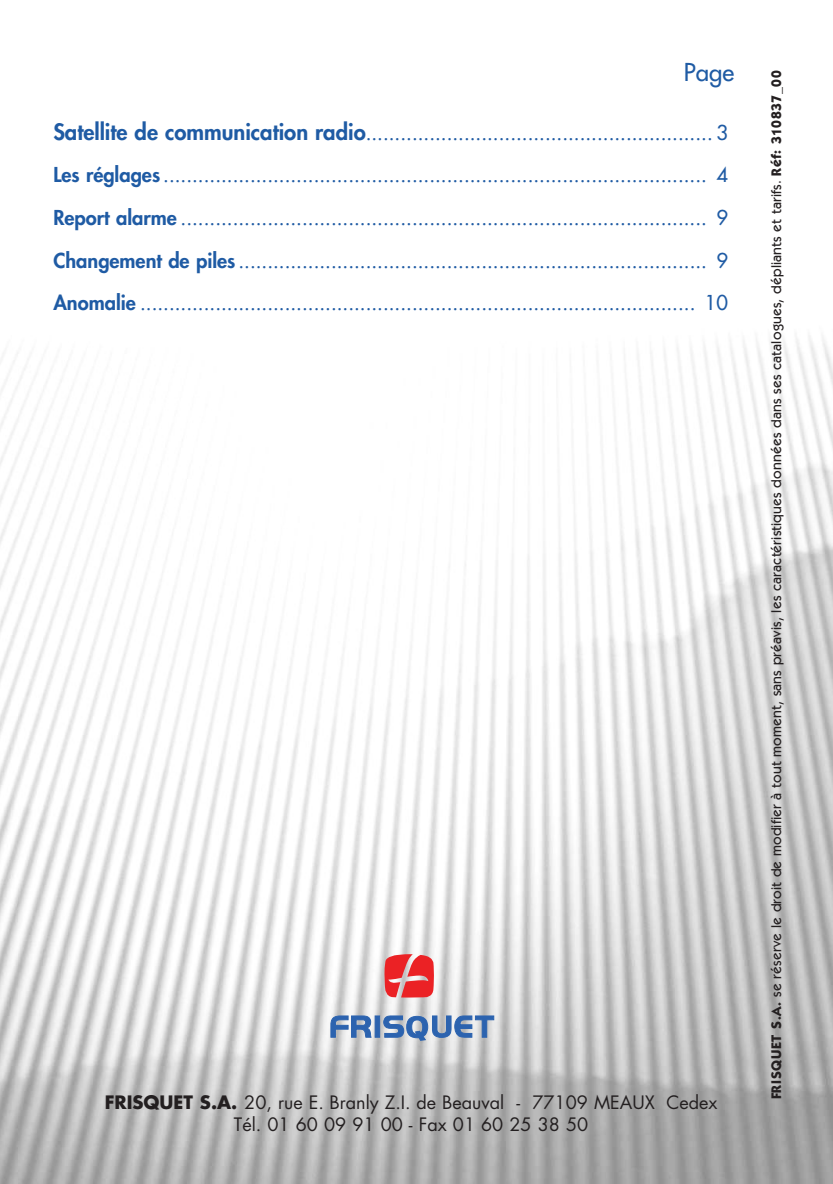
<style>
.page{position:relative;width:833px;height:1184px;background:#fff}
.page>*{position:absolute;margin:0;border:0;box-sizing:border-box;transform-origin:0 0}
.TITRE{font:500 24px "Futura Std";color:#1f5ba4}
.titre2{font:500 20px "Futura Std";color:#1f5ba4}
.TITRE-2{font:500 20px "Futura Std";color:#1f5ba4}
.t1{font:18px "Futura Std";color:#231f20}
.t2{font:500 14px "ITC Kabel Std";letter-spacing:.015em;color:#231f20}
.s1{font-weight:800;font-size:22px}
.s2{font-weight:800}
.s3{font-weight:700}
</style>
<div class="page">
<img style="left:0;top:335px;width:832px;height:849px">
<svg style="left:330px;top:1015px;width:42px;height:23px"></svg>
<svg style="left:374px;top:1015px;width:6px;height:22px"></svg>
<svg style="left:383px;top:1015px;width:111px;height:26px;background:#87a1c5"></svg>
<svg style="left:384px;top:954px;width:50px;height:43px;background:#e75052"></svg>
<p class="TITRE" style="left:683px;top:57px;width:52px">Page</p>
<p class="TITRE-2" style="left:53px;top:120px;width:676px"><span class="s1">Satellite de communication radio</span>............................................................ 3</p>
<p class="titre2" style="left:53px;top:162px;width:676px"><span class="s2">Les réglages</span> .............................................................................................. 4</p>
<p class="titre2" style="left:53px;top:205px;width:676px"><span class="s2">Report alarme</span> ........................................................................................... 9</p>
<p class="titre2" style="left:53px;top:248px;width:676px"><span class="s2">Changement de piles</span> ................................................................................. 9</p>
<p class="titre2" style="left:53px;top:290px;width:676px"><span class="s2">Anomalie</span> ................................................................................................ 10</p>
<p class="t1" style="left:105px;top:1091px;width:614px"><span class="s3">FRISQUET S.A.</span> 20, rue E. Branly Z.I. de Beauval - 77109 MEAUX Cedex</p>
<p class="t1" style="left:234px;top:1113px;width:356px">Tél. 01 60 09 91 00 - Fax 01 60 25 38 50</p>
<p class="t2" style="left:768px;top:1099px;width:1030px;rotate:-90deg"><span class="s3">FRISQUET S.A.</span> se réserve le droit de modifier à tout moment, sans préavis, les caractéristiques données dans ses catalogues, dépliants et tarifs. <span class="s3">Réf: 310837_00</span></p>
</div>
